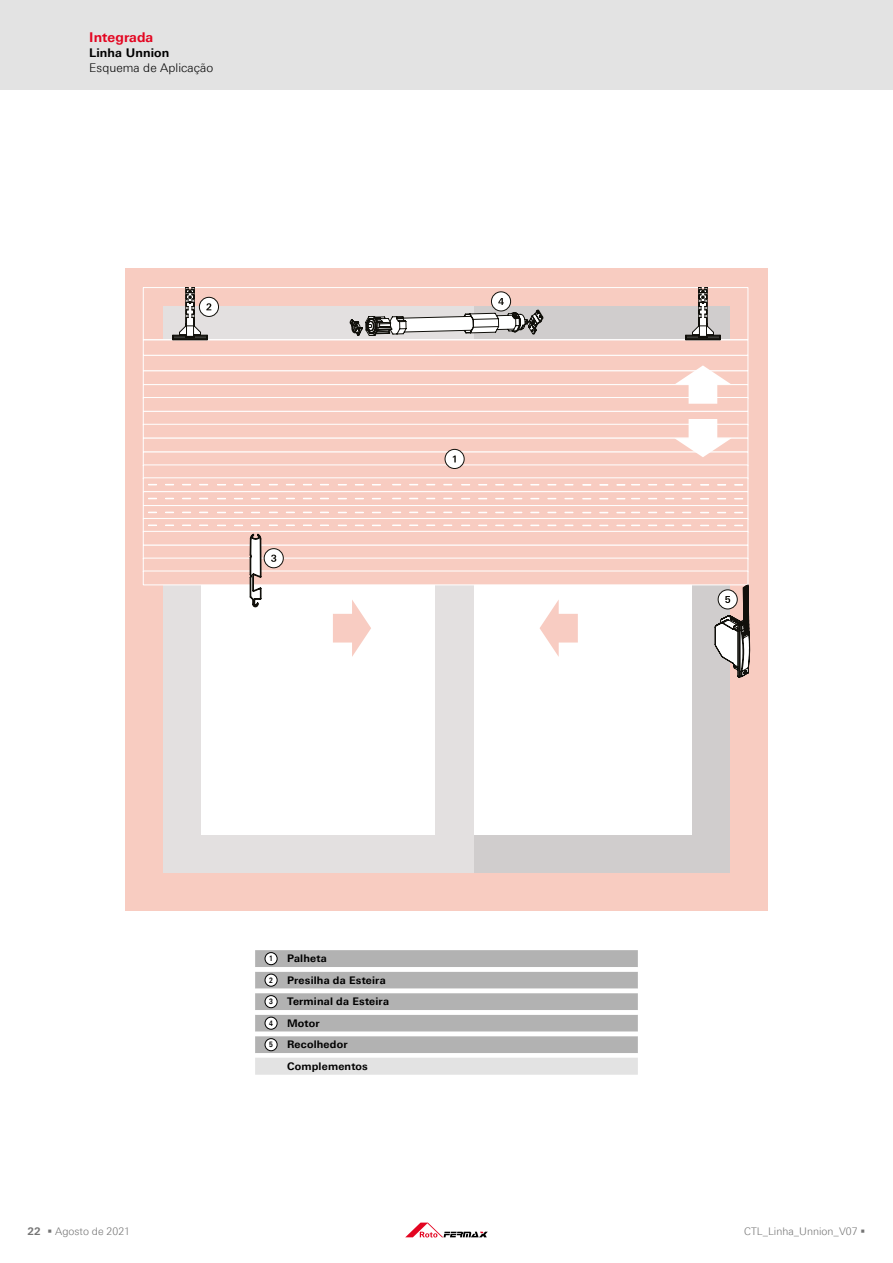
<style>
.page{position:relative;width:893px;height:1263px;background:#fff}
.page>*{position:absolute;margin:0;border:0;box-sizing:border-box;transform-origin:0 0}
.t1{font:700 13.5px "LT Univers Basic";letter-spacing:.005em;color:#e30521}
.t2{font:300 12px "LT Univers Basic";letter-spacing:.005em;color:#000}
.t3{font:700 12px "LT Univers Basic";letter-spacing:.005em;color:#000}
.t4{font:700 10.5px/21.5px "LT Univers Basic";letter-spacing:.015em;color:#000}
.t5{font:300 10.5px "LT Univers Basic";color:#747474}
.t6{font:700 7.5px "LT Univers Basic";color:#000;scale:.8 1}
.s1{font-weight:700}
</style>
<div class="page">
<div style="left:0;top:0;width:893px;height:89px;background:#e3e3e3"></div>
<svg style="left:405px;top:1222px;width:83px;height:15px"></svg>
<div style="left:125px;top:268px;width:643px;height:643px;background:#f8ccc1"></div>
<div style="left:419px;top:307px;width:311px;height:566px;background:#d0cdcd"></div>
<div style="left:458px;top:345px;width:233px;height:490px;background:#fff"></div>
<div style="left:163px;top:307px;width:311px;height:566px;background:#e3e0e0"></div>
<div style="left:202px;top:345px;width:233px;height:490px;background:#fff"></div>
<div style="left:143px;top:370px;width:605px;height:15px;background:#f8ccc1;border:1px solid #fff"></div>
<div style="left:143px;top:384px;width:605px;height:15px;background:#f8ccc1;border:1px solid #fff"></div>
<div style="left:143px;top:397px;width:605px;height:15px;background:#f8ccc1;border:1px solid #fff"></div>
<div style="left:143px;top:411px;width:605px;height:14px;background:#f8ccc1;border:1px solid #fff"></div>
<div style="left:143px;top:424px;width:605px;height:14px;background:#f8ccc1;border:1px solid #fff"></div>
<div style="left:143px;top:438px;width:605px;height:14px;background:#f8ccc1;border:1px solid #fff"></div>
<div style="left:143px;top:452px;width:605px;height:14px;background:#f8ccc1;border:1px solid #fff"></div>
<div style="left:143px;top:465px;width:605px;height:14px;background:#f8ccc1;border:1px solid #fff"></div>
<div style="left:143px;top:477px;width:605px;height:15px;background:#f8ccc1;border:1px solid #fff"></div>
<div style="left:143px;top:491px;width:605px;height:15px;background:#f8ccc1;border:1px solid #fff"></div>
<div style="left:143px;top:505px;width:605px;height:15px;background:#f8ccc1;border:1px solid #fff"></div>
<div style="left:143px;top:518px;width:605px;height:15px;background:#f8ccc1;border:1px solid #fff"></div>
<div style="left:143px;top:531px;width:605px;height:14px;background:#f8ccc1;border:1px solid #fff"></div>
<div style="left:143px;top:545px;width:605px;height:14px;background:#f8ccc1;border:1px solid #fff"></div>
<div style="left:143px;top:558px;width:605px;height:14px;background:#f8ccc1;border:1px solid #fff"></div>
<div style="left:143px;top:571px;width:605px;height:14px;background:#f8ccc1;border:1px solid #fff"></div>
<div style="left:143px;top:355px;width:605px;height:16px;background:#f8ccc1;border:1px solid #fff"></div>
<div style="left:143px;top:339px;width:605px;height:17px;background:#f8ccc1;border:1px solid #fff"></div>
<svg style="left:333px;top:600px;width:38px;height:57px"></svg>
<svg style="left:540px;top:600px;width:38px;height:57px"></svg>
<svg style="left:617px;top:484px;width:8px;height:2px"></svg>
<svg style="left:600px;top:484px;width:8px;height:2px"></svg>
<svg style="left:583px;top:484px;width:8px;height:2px"></svg>
<svg style="left:734px;top:484px;width:9px;height:2px"></svg>
<svg style="left:717px;top:484px;width:9px;height:2px"></svg>
<svg style="left:700px;top:484px;width:9px;height:2px"></svg>
<div style="left:143px;top:287px;width:605px;height:53px;border:1px solid #fff"></div>
<div style="left:445px;top:449px;width:19px;height:19px;background:#fff;border-radius:50%"></div>
<div style="left:445px;top:449px;width:19px;height:20px;border:1px solid #11100b;border-radius:50%"></div>
<svg style="left:453px;top:455px;width:3px;height:7px"></svg>
<div style="left:264px;top:549px;width:19px;height:19px;background:#fff;border-radius:50%"></div>
<div style="left:264px;top:548px;width:20px;height:20px;border:1px solid #11100b;border-radius:50%"></div>
<svg style="left:271px;top:555px;width:5px;height:7px"></svg>
<div style="left:199px;top:297px;width:19px;height:19px;background:#fff;border-radius:50%"></div>
<div style="left:199px;top:297px;width:20px;height:20px;border:1px solid #11100b;border-radius:50%"></div>
<svg style="left:491px;top:292px;width:20px;height:19px"></svg>
<div style="left:491px;top:291px;width:20px;height:20px;border:1px solid #11100b;border-radius:50%"></div>
<svg style="left:350px;top:298px;width:193px;height:38px"></svg>
<svg style="left:715px;top:584px;width:35px;height:94px"></svg>
<svg style="left:685px;top:287px;width:35px;height:53px"></svg>
<svg style="left:172px;top:287px;width:39px;height:53px"></svg>
<svg style="left:250px;top:534px;width:11px;height:73px"></svg>
<svg style="left:674px;top:419px;width:58px;height:38px"></svg>
<svg style="left:674px;top:365px;width:58px;height:39px"></svg>
<svg style="left:255px;top:950px;width:383px;height:125px"></svg>
<div style="left:265px;top:952px;width:12px;height:13px;background:#fff;border-radius:50%"></div>
<div style="left:265px;top:952px;width:12px;height:13px;border:1px solid #000;border-radius:50%"></div>
<div style="left:265px;top:974px;width:12px;height:12px;background:#fff;border-radius:50%"></div>
<div style="left:265px;top:974px;width:12px;height:12px;border:1px solid #000;border-radius:50%"></div>
<div style="left:265px;top:995px;width:12px;height:13px;background:#fff;border-radius:50%"></div>
<div style="left:265px;top:995px;width:12px;height:13px;border:1px solid #000;border-radius:50%"></div>
<div style="left:265px;top:1017px;width:12px;height:12px;background:#fff;border-radius:50%"></div>
<div style="left:265px;top:1017px;width:12px;height:12px;border:1px solid #000;border-radius:50%"></div>
<div style="left:265px;top:1039px;width:12px;height:12px;background:#fff;border-radius:50%"></div>
<div style="left:265px;top:1038px;width:12px;height:13px;border:1px solid #000;border-radius:50%"></div>
<p class="t1" style="left:89px;top:29px;width:66px">Integrada</p>
<p class="t3" style="left:89px;top:45px;width:82px">Linha Unnion</p>
<p class="t2" style="left:89px;top:60px;width:126px">Esquema de Aplicação</p>
<p class="t5" style="left:28px;top:1225px;width:104px"><span class="s1">22</span> ▪ Agosto de 2021</p>
<p class="t6" style="left:269px;top:954px;width:6px">1</p>
<p class="t4" style="left:287px;top:948px;width:41px">Palheta</p>
<p class="t6" style="left:269px;top:976px;width:6px">2</p>
<p class="t4" style="left:287px;top:969px;width:100px">Presilha da Esteira</p>
<p class="t6" style="left:269px;top:997px;width:6px">3</p>
<p class="t4" style="left:287px;top:991px;width:103px">Terminal da Esteira</p>
<p class="t6" style="left:269px;top:1019px;width:6px">4</p>
<p class="t4" style="left:287px;top:1012px;width:34px">Motor</p>
<p class="t6" style="left:269px;top:1040px;width:6px">5</p>
<p class="t4" style="left:287px;top:1034px;width:82px">Recolhedor<br>Complementos</p>
<p class="t5" style="left:744px;top:1225px;width:123px">CTL_Linha_Unnion_V07 ▪</p>
</div>
